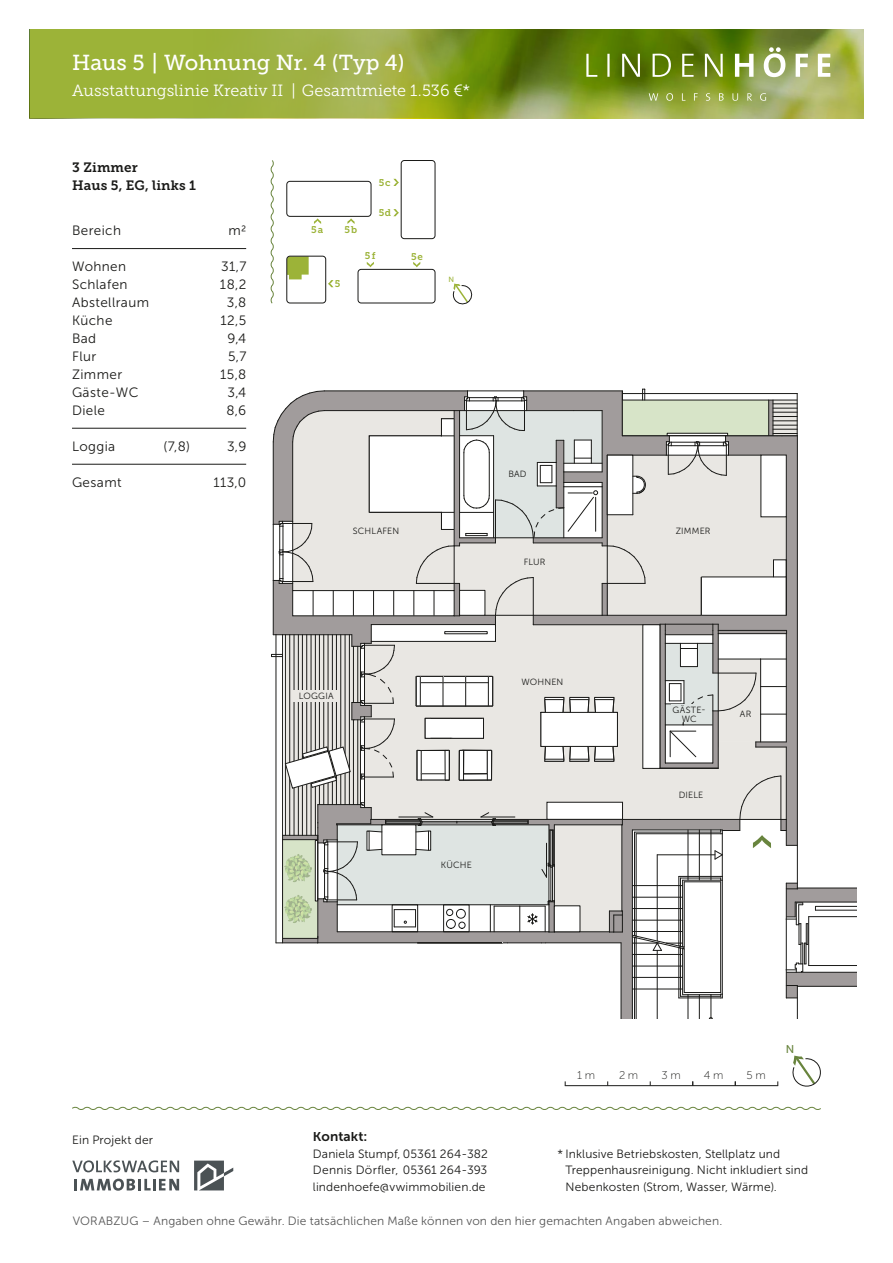
<style>
.page{position:relative;width:893px;height:1263px;background:#fff}
.page>*{position:absolute;margin:0;border:0;box-sizing:border-box;transform-origin:0 0}
.t1{font:21.6px "Museo Slab 500";color:#fff}
.t2{font:16.2px "Museo Slab 300";letter-spacing:.005em;color:#fff}
.t3{font:13.5px "Museo Sans 300";letter-spacing:.03em;color:#1a1a18}
.t4{font:13.5px/18px "Museo Slab 700";letter-spacing:.005em;color:#1a1a18}
.t5{font:13.5px "Museo Sans 700";letter-spacing:.01em;color:#1a1a18}
.t6{font:12px/16.5px "Museo Sans 300";letter-spacing:.01em;color:#1a1a18;text-align:justify}
.t7{font:12px "Museo Sans 300";letter-spacing:.015em;color:#565656}
.t8{font:11.25px "Museo Sans 100";color:#1a1a18}
.t9{font:11.25px "Museo Sans 500";color:#68843d}
.t10{font:9.75px "Museo Slab 700";letter-spacing:.085em;color:#9cb338}
.t11{font:9px/9px "Museo Sans 300";letter-spacing:.025em;color:#1a1a18;text-align:center}
.t12{font:7.5px "Museo Sans 500";color:#9cb338}
</style>
<div class="page">
<svg style="left:270px;top:160px;width:4px;height:144px"></svg>
<img style="left:551px;top:30px;width:312px;height:88px">
<svg style="left:194px;top:1160px;width:39px;height:30px"></svg>
<svg style="left:72px;top:1160px;width:107px;height:12px"></svg>
<svg style="left:75px;top:1178px;width:104px;height:13px"></svg>
<svg style="left:72px;top:1106px;width:749px;height:4px"></svg>
<svg style="left:649px;top:93px;width:117px;height:8px"></svg>
<svg style="left:586px;top:47px;width:244px;height:30px;background:#8aa04b"></svg>
<svg style="left:30px;top:30px;width:521px;height:88px;background:#94a937"></svg>
<svg style="left:792px;top:1055px;width:29px;height:32px"></svg>
<hr style="left:565px;top:1085px;width:213px;height:1px;background:#1a1a18">
<hr style="left:72px;top:248px;width:174px;height:1px;background:#1a1a18">
<hr style="left:72px;top:428px;width:174px;height:1px;background:#1a1a18">
<hr style="left:72px;top:464px;width:174px;height:1px;background:#1a1a18">
<svg style="left:287px;top:256px;width:22px;height:23px"></svg>
<svg style="left:328px;top:280px;width:5px;height:7px"></svg>
<svg style="left:314px;top:218px;width:7px;height:6px"></svg>
<svg style="left:347px;top:218px;width:8px;height:6px"></svg>
<div style="left:287px;top:181px;width:84px;height:36px;border:1px solid #1a1a18;border-radius:3px"></div>
<div style="left:401px;top:160px;width:34px;height:79px;border:1px solid #1a1a18;border-radius:3px"></div>
<svg style="left:393px;top:179px;width:6px;height:7px"></svg>
<svg style="left:393px;top:209px;width:6px;height:7px"></svg>
<div style="left:358px;top:269px;width:77px;height:34px;border:1px solid #1a1a18;border-radius:3px"></div>
<svg style="left:413px;top:262px;width:7px;height:5px"></svg>
<svg style="left:367px;top:262px;width:7px;height:5px"></svg>
<svg style="left:453px;top:283px;width:20px;height:22px"></svg>
<div style="left:287px;top:256px;width:39px;height:47px;border:1px solid #1a1a18;border-radius:3px"></div>
<svg style="left:271px;top:389px;width:586px;height:630px"></svg>
<div style="left:671px;top:705px;width:37px;height:17px;background:#dee4e2"></div>
<h1 class="t1" style="left:72px;top:50px;width:334px">Haus 5 | Wohnung Nr. 4 (Typ 4)</h1>
<h2 class="t2" style="left:72px;top:81px;width:400px">Ausstattungslinie Kreativ II | Gesamtmiete 1.536 €*</h2>
<p class="t4" style="left:72px;top:158px;width:125px">3 Zimmer<br>Haus 5, EG, links 1</p>
<p class="t3" style="left:72px;top:223px;width:51px">Bereich</p>
<p class="t3" style="left:228px;top:223px;width:19px">m2</p>
<p class="t3" style="left:72px;top:259px;width:56px">Wohnen</p>
<p class="t3" style="left:221px;top:259px;width:27px">31,7</p>
<p class="t3" style="left:72px;top:277px;width:57px">Schlafen</p>
<p class="t3" style="left:220px;top:277px;width:28px">18,2</p>
<p class="t3" style="left:72px;top:295px;width:79px">Abstellraum</p>
<p class="t3" style="left:227px;top:295px;width:21px">3,8</p>
<p class="t3" style="left:72px;top:313px;width:42px">Küche</p>
<p class="t3" style="left:220px;top:313px;width:27px">12,5</p>
<p class="t3" style="left:72px;top:331px;width:26px">Bad</p>
<p class="t3" style="left:227px;top:331px;width:20px">9,4</p>
<p class="t3" style="left:72px;top:349px;width:26px">Flur</p>
<p class="t3" style="left:228px;top:349px;width:20px">5,7</p>
<p class="t3" style="left:72px;top:367px;width:52px">Zimmer</p>
<p class="t3" style="left:220px;top:367px;width:28px">15,8</p>
<p class="t3" style="left:72px;top:385px;width:68px">Gäste-WC</p>
<p class="t3" style="left:228px;top:385px;width:20px">3,4</p>
<p class="t3" style="left:72px;top:403px;width:35px">Diele</p>
<p class="t3" style="left:227px;top:403px;width:21px">8,6</p>
<p class="t3" style="left:72px;top:439px;width:45px">Loggia</p>
<p class="t3" style="left:163px;top:439px;width:28px">(7,8)</p>
<p class="t3" style="left:227px;top:439px;width:21px">3,9</p>
<p class="t3" style="left:72px;top:475px;width:51px">Gesamt</p>
<p class="t3" style="left:213px;top:475px;width:35px">113,0</p>
<p class="t10" style="left:311px;top:224px;width:14px">5a</p>
<p class="t10" style="left:345px;top:224px;width:14px">5b</p>
<p class="t10" style="left:335px;top:278px;width:7px">5</p>
<p class="t10" style="left:379px;top:177px;width:13px">5c</p>
<p class="t10" style="left:379px;top:207px;width:14px">5d</p>
<p class="t10" style="left:365px;top:251px;width:12px">5f</p>
<p class="t10" style="left:411px;top:251px;width:13px">5e</p>
<p class="t12" style="left:449px;top:275px;width:7px">N</p>
<p class="t11" style="left:508px;top:470px;width:20px">BAD</p>
<p class="t11" style="left:353px;top:526px;width:48px">SCHLAFEN</p>
<p class="t11" style="left:676px;top:526px;width:36px">ZIMMER</p>
<p class="t11" style="left:524px;top:557px;width:23px">FLUR</p>
<p class="t11" style="left:299px;top:691px;width:36px">LOGGIA</p>
<p class="t11" style="left:521px;top:677px;width:43px">WOHNEN</p>
<p class="t11" style="left:441px;top:861px;width:33px">KÜCHE</p>
<p class="t11" style="left:673px;top:705px;width:35px">GÄSTE-<br>WC</p>
<p class="t11" style="left:679px;top:790px;width:26px">DIELE</p>
<p class="t11" style="left:740px;top:709px;width:13px">AR</p>
<p class="t6" style="left:72px;top:1132px;width:82px">Ein Projekt der</p>
<p class="t8" style="left:577px;top:1069px;width:19px">1 m</p>
<p class="t8" style="left:619px;top:1069px;width:21px">2 m</p>
<p class="t8" style="left:661px;top:1069px;width:21px">3 m</p>
<p class="t8" style="left:704px;top:1069px;width:21px">4 m</p>
<p class="t8" style="left:747px;top:1069px;width:21px">5 m</p>
<p class="t9" style="left:786px;top:1043px;width:10px">N</p>
<p class="t5" style="left:313px;top:1129px;width:56px">Kontakt:</p>
<p class="t6" style="left:313px;top:1145px;width:176px">Daniela Stumpf, 05361 264-382<br>Dennis Dörfler, 05361 264-393 lindenhoefe@vwimmobilien.de</p>
<p class="t6" style="left:566px;top:1145px;width:244px;text-align:left;text-indent:-8px">* Inklusive Betriebskosten, Stellplatz und<br>Treppenhausreinigung. Nicht inkludiert sind<br>Nebenkosten (Strom, Wasser, Wärme).</p>
<p class="t7" style="left:73px;top:1214px;width:651px">VORABZUG – Angaben ohne Gewähr. Die tatsächlichen Maße können von den hier gemachten Angaben abweichen.</p>
</div>
